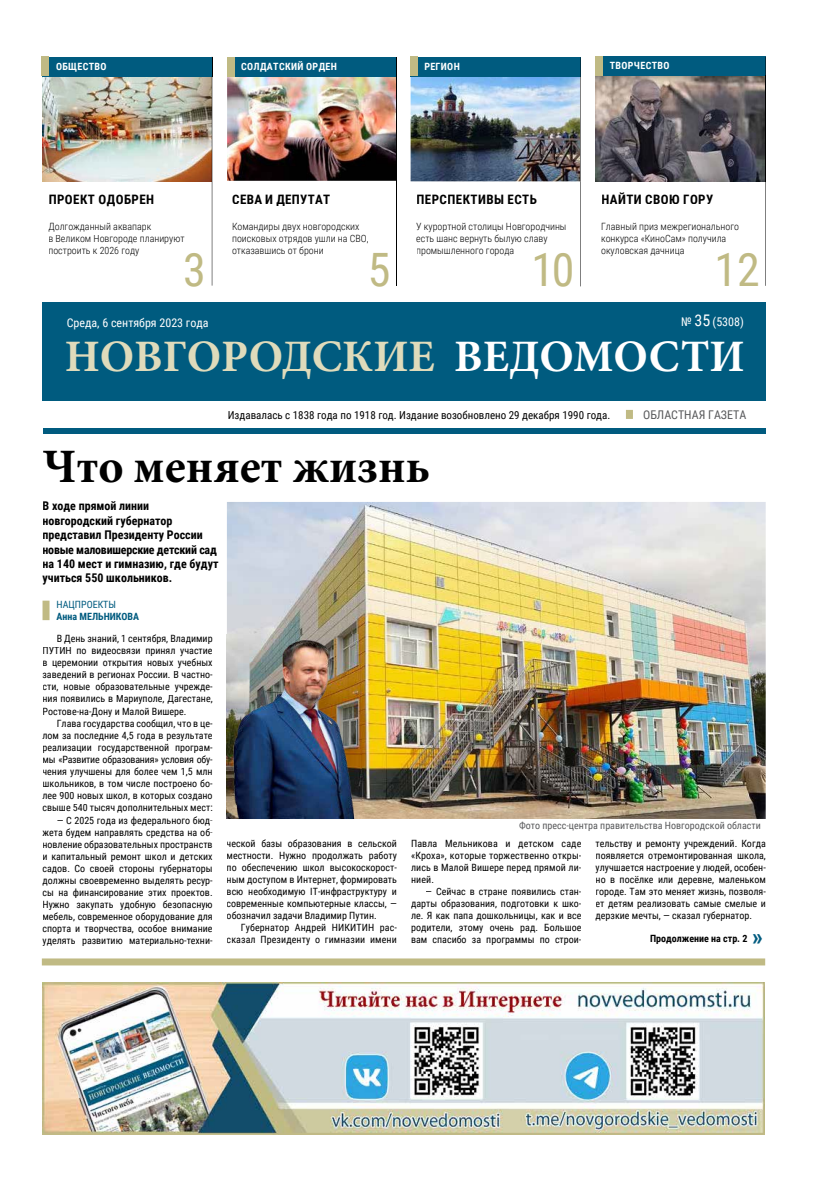
<style>
.page{position:relative;width:818px;height:1191px;background:#fff}
.page>*{position:absolute;margin:0;border:0;box-sizing:border-box;transform-origin:0 0}
.t1{font:700 48px "Minion Pro";color:#000}
.t2{font:46px "Roboto Condensed";color:#c0ba84}
.t3{font:700 45px "Minion Pro";color:#dfdbbb}
.t4{font:24px "Roboto Condensed Bold 2";color:#005b7f}
.t5{font:700 13px "Roboto Condensed";letter-spacing:.035em;color:#000}
.t6{font:700 12px/14.4px "Roboto Condensed";color:#000}
.t7{font:12px "Roboto Condensed";color:#fff}
.t8{font:12px "Roboto Condensed";color:#58595b}
.t9{font:11px "Roboto Condensed";color:#000}
.t10{font:10px/12px "Roboto Condensed";color:#000;text-align:justify}
.t11{font:300 10px/12px "Roboto Condensed";color:#000}
.t12{font:10px "Roboto Condensed";color:#58595b}
.t13{font:700 10px "Roboto Condensed";letter-spacing:.035em;color:#fff}
.t14{font:700 10px "Roboto Condensed";color:#000}
.t15{font:700 10px "Roboto Condensed";color:#005b7f}
.t16{font:10px "Roboto Condensed";color:#005b7f}
.s1{font-size:16px}
.s2{color:#fff}
.s3{font-family:"Roboto Condensed Regular 2"}
</style>
<div class="page">
<img style="left:411px;top:76px;width:170px;height:105px">
<div style="left:410px;top:57px;width:170px;height:19px;background:#005b7f"></div>
<div style="left:410px;top:57px;width:7px;height:19px;background:#c0ba84"></div>
<img style="left:43px;top:76px;width:169px;height:105px">
<div style="left:43px;top:302px;width:723px;height:98px;background:#005b7f"></div>
<div style="left:43px;top:428px;width:722px;height:6px;background:#005b7f"></div>
<div style="left:42px;top:57px;width:170px;height:19px;background:#005b7f"></div>
<div style="left:42px;top:57px;width:7px;height:19px;background:#c0ba84"></div>
<div style="left:626px;top:410px;width:7px;height:9px;background:#c0ba84"></div>
<div style="left:42px;top:958px;width:723px;height:7px;background:#c0ba84"></div>
<img style="left:595px;top:76px;width:170px;height:105px">
<div style="left:595px;top:56px;width:171px;height:20px;background:#005b7f"></div>
<div style="left:595px;top:56px;width:7px;height:20px;background:#c0ba84"></div>
<hr style="left:212px;top:76px;width:1px;height:210px;background:#000">
<svg style="left:212px;top:57px;width:1px;height:19px"></svg>
<img style="left:227px;top:76px;width:169px;height:105px">
<div style="left:229px;top:57px;width:168px;height:19px;background:#005b7f"></div>
<div style="left:227px;top:57px;width:7px;height:19px;background:#c0ba84"></div>
<hr style="left:396px;top:76px;width:1px;height:210px;background:#000">
<svg style="left:396px;top:57px;width:1px;height:19px"></svg>
<svg style="left:765px;top:57px;width:1px;height:229px"></svg>
<hr style="left:580px;top:181px;width:1px;height:105px;background:#000">
<svg style="left:580px;top:57px;width:1px;height:19px"></svg>
<div style="left:43px;top:600px;width:7px;height:20px;background:#c0ba84"></div>
<img style="left:227px;top:502px;width:539px;height:317px">
<img style="left:227px;top:634px;width:135px;height:185px">
<img style="left:42px;top:982px;width:723px;height:152px">
<svg style="left:517px;top:816px;width:245px;height:3px"></svg>
<p class="t13" style="left:56px;top:59px;width:52px">общество</p>
<p class="t13" style="left:241px;top:59px;width:97px">соЛдатский орден</p>
<p class="t13" style="left:610px;top:59px;width:61px">творчество</p>
<p class="t13" style="left:424px;top:59px;width:37px">регион</p>
<h3 class="t5" style="left:232px;top:190px;width:99px">сева и деПутат</h3>
<p class="t11" style="left:232px;top:220px;width:138px">Командиры двух новгородских поисковых отрядов ушли на СВО, отказавшись от брони</p>
<h3 class="t5" style="left:49px;top:190px;width:107px">Проект одобрен</h3>
<p class="t11" style="left:48px;top:220px;width:138px">Долгожданный аквапарк<br>в Великом Новгороде планируют построить к 2026 году</p>
<h3 class="t5" style="left:416px;top:190px;width:122px">ПерсПективы есть</h3>
<p class="t11" style="left:416px;top:220px;width:152px">У курортной столицы Новгородчины есть шанс вернуть былую славу промышленного города</p>
<h2 class="t2" style="left:183px;top:238px;width:24px">3</h2>
<h2 class="t2" style="left:531px;top:238px;width:45px">10</h2>
<h2 class="t2" style="left:368px;top:238px;width:24px">5</h2>
<h3 class="t5" style="left:601px;top:190px;width:113px">найти свою гору</h3>
<p class="t11" style="left:601px;top:220px;width:139px">Главный приз межрегионального конкурса «КиноСам» получила окуловская дачница</p>
<h2 class="t2" style="left:714px;top:237px;width:47px">12</h2>
<p class="t7" style="left:67px;top:315px;width:143px">Среда, 6 сентября 2023 года</p>
<p class="t7" style="left:681px;top:313px;width:64px">№ <span class="s1">35</span> (5308)</p>
<h3 class="t3" style="left:65px;top:324px;width:681px">НОВГОРОДСКИЕ <span class="s2">ВЕДОМОСТИ</span></h3>
<p class="t9" style="left:228px;top:407px;width:384px">Издавалась с 1838 года по 1918 год. Издание возобновлено 29 декабря 1990 года.</p>
<p class="t8" style="left:643px;top:406px;width:105px">ОБЛАСТНАЯ ГАЗЕТА</p>
<h1 class="t1" style="left:43px;top:433px;width:389px">Что меняет жизнь</h1>
<p class="t6" style="left:43px;top:498px;width:177px">в ходе прямой линии новгородский губернатор представил Президенту россии новые маловишерские детский сад на 140 мест и гимназию, где будут учиться 550 школьников.</p>
<p class="t16" style="left:57px;top:597px;width:61px">НАЦПРОЕКТЫ</p>
<p class="t15" style="left:57px;top:609px;width:84px">анна МеЛьникова</p>
<p class="t10" style="left:43px;top:632px;width:172px;text-indent:14px">В День знаний, 1 сентября, Владимир ПУТИН по видеосвязи принял участие в церемонии открытия новых учебных заведений в регионах России. В частно&shy;сти, новые образовательные учрежде&shy;ния появились в Мариуполе, Дагестане, Ростове-на-Дону и Малой Вишере.</p>
<p class="t10" style="left:43px;top:716px;width:172px;text-indent:14px">Глава государства сообщил, что в це&shy;лом за последние 4,5 года в результате реализации государственной програм&shy;мы «Развитие образования» условия обу&shy;чения улучшены для более чем 1,5 млн школьников, в том числе построено бо&shy;лее 900 новых школ, в которых создано свыше 540 тысяч дополнительных мест:</p>
<p class="t10" style="left:43px;top:813px;width:172px;text-indent:14px">— С 2025 года из федерального бюд&shy;жета будем направлять средства на об&shy;новление образовательных пространств и капитальный ремонт школ и детских садов. Со своей стороны губернаторы должны своевременно выделять ресур&shy;сы на финансирование этих проектов.<br>Нужно закупать удобную безопасную мебель, современное оборудование для спорта и творчества, особое внимание уделять развитию материально-техни<span class="s3">-</span></p>
<p class="t12" style="left:519px;top:818px;width:243px">Фото пресс-центра правительства Новгородской области</p>
<p class="t10" style="left:227px;top:837px;width:172px">ческой базы образования в сельской местности. Нужно продолжать работу по обеспечению школ высокоскорост&shy;ным доступом в Интернет, формировать всю необходимую IT-инфраструктуру и современные компьютерные классы, — обозначил задачи Владимир Путин.</p>
<p class="t10" style="left:227px;top:921px;width:172px;text-align:right">Губернатор Андрей НИКИТИН рас&shy;сказал Президенту о гимназии имени</p>
<p class="t10" style="left:595px;top:837px;width:172px">тельству и ремонту учреждений. Когда появляется отремонтированная школа, улучшается настроение у людей, особен&shy;но в посёлке или деревне, маленьком городе. Там это меняет жизнь, позволя&shy;ет детям реализовать самые смелые и дерзкие мечты, — сказал губернатор.</p>
<p class="t14" style="left:650px;top:931px;width:99px">Продолжение на стр. 2</p>
<h3 class="t4" style="left:752px;top:919px;width:12px">»</h3>
<p class="t10" style="left:411px;top:837px;width:172px">Павла Мельникова и детском саде «Кроха», которые торжественно откры&shy;лись в Малой Вишере перед прямой ли&shy;нией.</p>
<p class="t10" style="left:411px;top:885px;width:172px;text-indent:14px">— Сейчас в стране появились стан&shy;дарты образования, подготовки к шко&shy;ле. Я как папа дошкольницы, как и все родители, этому очень рад. Большое вам спасибо за программы по строи<span class="s3">-</span></p>
</div>
